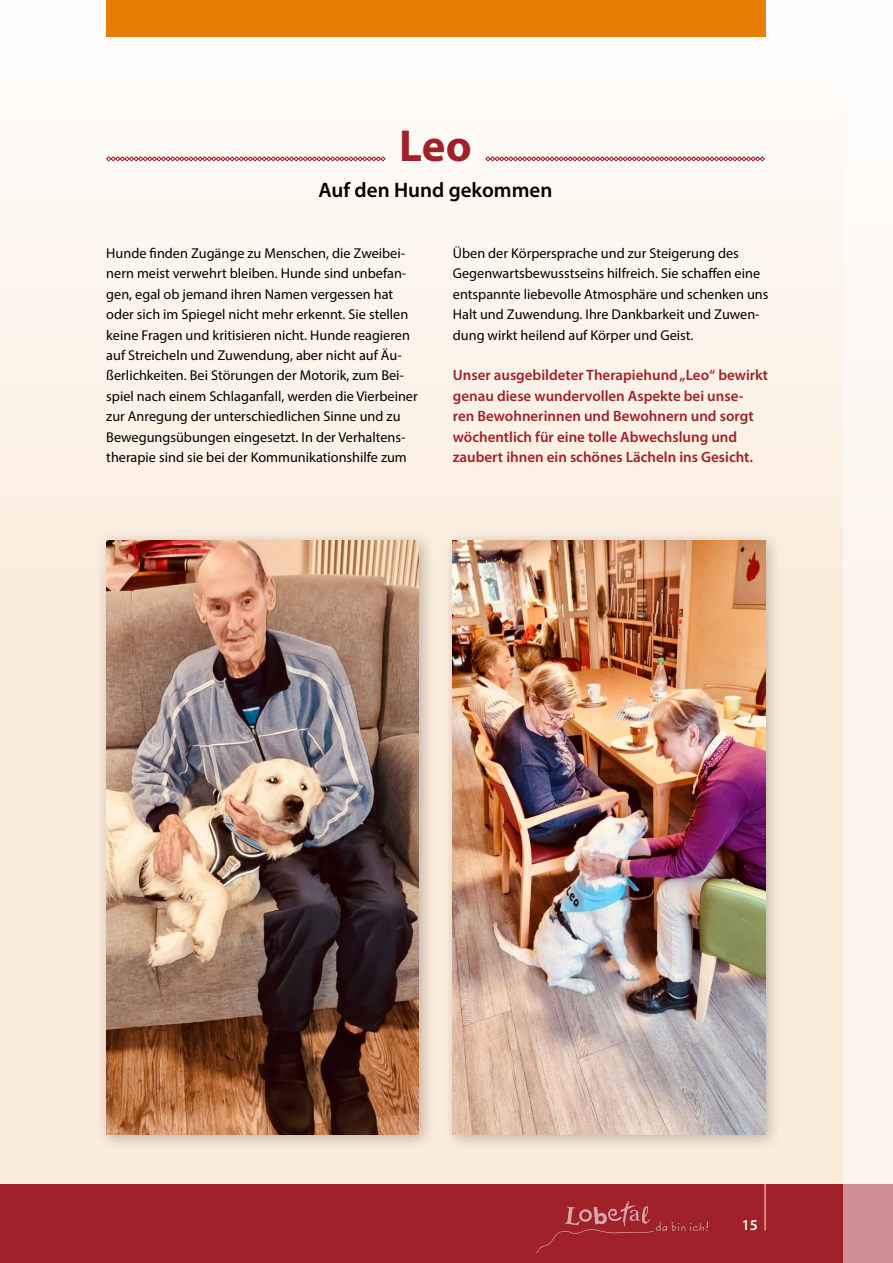
<style>
.page{position:relative;width:893px;height:1263px;background:#fbecdc}
.page>*{position:absolute;margin:0;border:0;box-sizing:border-box;transform-origin:0 0}
.t1{font:700 45px "Myriad Pro";color:#a0212a}
.t2{font:600 21px "Myriad Pro";color:#000}
.t3{font:600 15px/20.4px "Myriad Pro";color:#a0212a}
.t4{font:600 15px "Myriad Pro";color:#fff}
.t5{font:14.25px/20.4px "Myriad Pro";color:#000}
</style>
<div class="page">
<div style="left:0;top:0;width:893px;height:625px;background:linear-gradient(to bottom,#fffdfc,#fbecdc)"></div>
<div style="left:0;top:1184px;width:893px;height:79px;background:#a0212a"></div>
<img style="left:537px;top:1201px;width:171px;height:51px">
<div style="left:106px;top:0;width:659px;height:36px;background:#e97c02"></div>
<hr style="left:765px;top:1184px;width:1px;height:46px;background:#fbecdc">
<svg style="left:843px;top:0;width:50px;height:1263px;background:#f9f0eb"></svg>
<svg style="left:106px;top:156px;width:280px;height:5px"></svg>
<svg style="left:485px;top:156px;width:280px;height:5px"></svg>
<div style="left:95px;top:529px;width:341px;height:623px;background:#000;opacity:.25"></div>
<img style="left:106px;top:540px;width:313px;height:595px">
<div style="left:442px;top:529px;width:341px;height:623px;background:#000;opacity:.25"></div>
<img style="left:453px;top:540px;width:312px;height:595px">
<h1 class="t1" style="left:399px;top:117px;width:74px">Leo</h1>
<h2 class="t2" style="left:319px;top:177px;width:235px">Auf den Hund gekommen</h2>
<p class="t5" style="left:106px;top:243px;width:313px">Hunde finden Zugänge zu Menschen, die Zweibei&shy;nern meist verwehrt bleiben. Hunde sind unbefan&shy;gen, egal ob jemand ihren Namen vergessen hat oder sich im Spiegel nicht mehr erkennt. Sie stellen keine Fragen und kritisieren nicht. Hunde reagieren auf Streicheln und Zuwendung, aber nicht auf Äu&shy;ßerlichkeiten. Bei Störungen der Motorik, zum Bei&shy;spiel nach einem Schlaganfall, werden die Vierbeiner zur Anregung der unterschiedlichen Sinne und zu Bewegungsübungen eingesetzt. In der Verhaltens&shy;therapie sind sie bei der Kommunikationshilfe zum</p>
<p class="t5" style="left:453px;top:243px;width:317px">Üben der Körpersprache und zur Steigerung des Gegenwartsbewusstseins hilfreich. Sie schaffen eine entspannte liebevolle Atmosphäre und schenken uns Halt und Zuwendung. Ihre Dankbarkeit und Zuwen&shy;dung wirkt heilend auf Körper und Geist.</p>
<p class="t3" style="left:453px;top:365px;width:317px">Unser ausgebildeter Therapiehund „Leo“ bewirkt genau diese wundervollen Aspekte bei unse&shy;ren Bewohnerinnen und Bewohnern und sorgt wöchentlich für eine tolle Abwechslung und zaubert ihnen ein schönes Lächeln ins Gesicht.</p>
<p class="t4" style="left:742px;top:1215px;width:18px">15</p>
</div>
